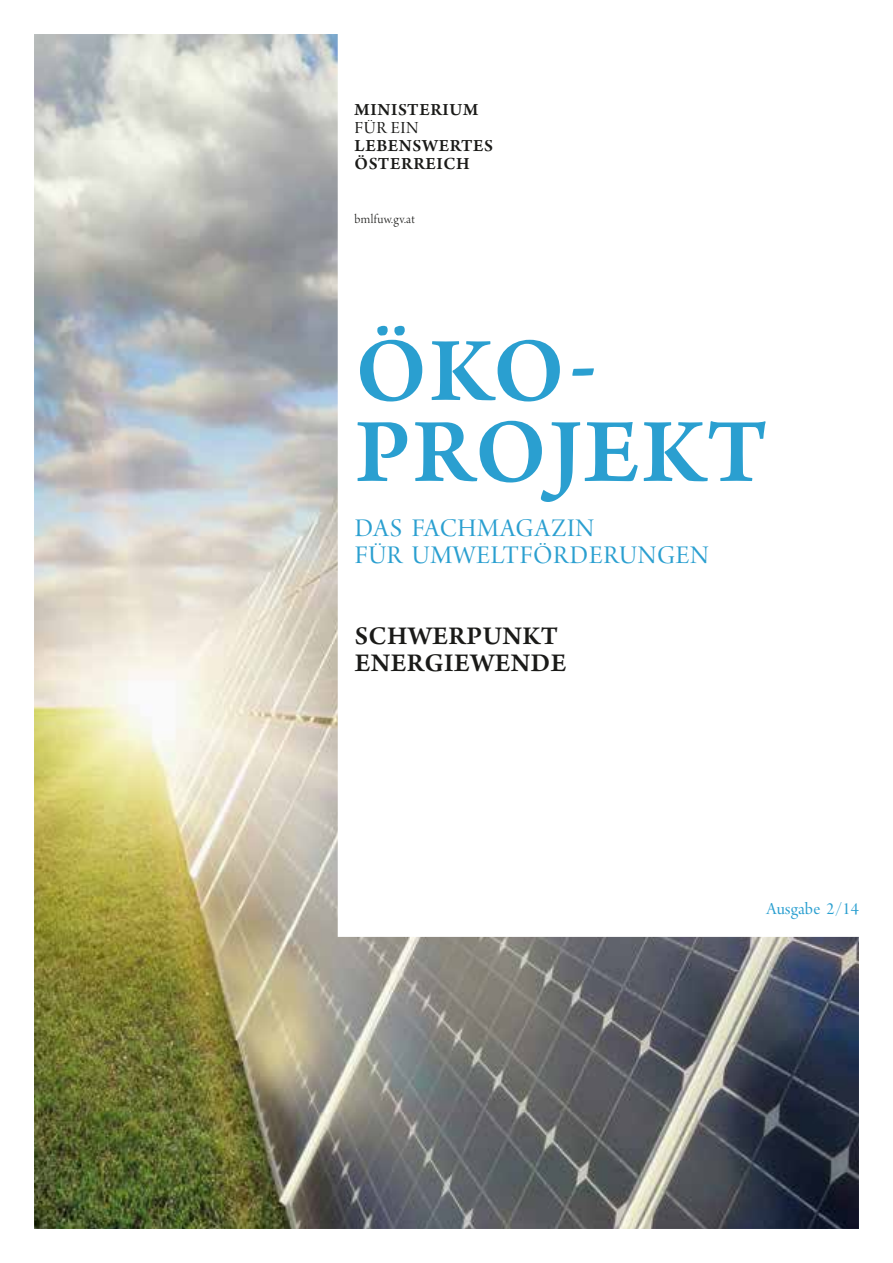
<style>
.page{position:relative;width:893px;height:1263px;background:#fff}
.page>*{position:absolute;margin:0;border:0;box-sizing:border-box;transform-origin:0 0}
.t1{font:600 96px/81px "Arno Pro";letter-spacing:.02em;color:#2a9fd0}
.t2{font:27px/27px "Arno Pro Display";letter-spacing:.025em;color:#2a9fd0}
.t3{font:600 27px/27px "Arno Pro";letter-spacing:.02em;color:#1a1a18}
.t4{font:600 18px/18px "Arno Pro";letter-spacing:.035em;color:#1a1a18}
.t5{font:18px "Arno Pro Display";letter-spacing:.005em;color:#2a9fd0}
.t6{font:18px "Arno Pro Display";letter-spacing:.035em;color:#1a1a18}
.t7{font:13.5px "Arno Pro Light Display";letter-spacing:.025em;color:#1a1a18}
</style>
<div class="page">
<img style="left:34px;top:34px;width:825px;height:1195px">
<p class="t4" style="left:355px;top:102px;width:125px">MINISTERIUM</p>
<p class="t6" style="left:355px;top:118px;width:65px">FÜR EIN</p>
<p class="t4" style="left:355px;top:138px;width:140px">LEBENSWERTES<br>ÖSTERREICH</p>
<p class="t7" style="left:355px;top:212px;width:62px">bmlfuw.gv.at</p>
<h1 class="t1" style="left:355px;top:335px;width:415px">ÖKO-<br>PROJEKT</h1>
<p class="t2" style="left:355px;top:516px;width:356px">DAS FACHMAGAZIN<br>FÜR UMWELTFÖRDERUNGEN</p>
<p class="t3" style="left:355px;top:624px;width:213px">SCHWERPUNKT<br>ENERGIEWENDE</p>
<p class="t5" style="left:766px;top:899px;width:94px">Ausgabe 2/14</p>
</div>
